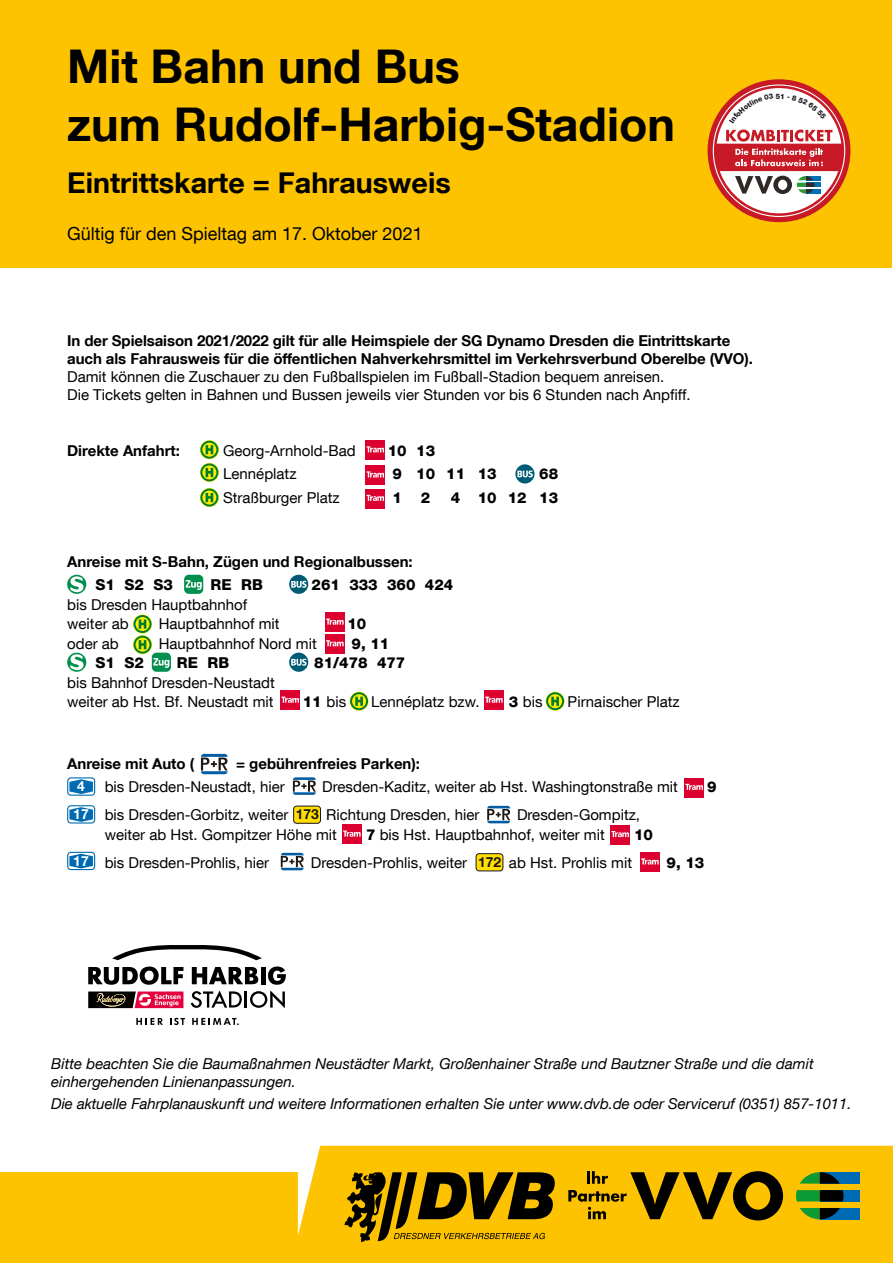
<style>
.page{position:relative;width:893px;height:1263px;background:#fff}
.page>*{position:absolute;margin:0;border:0;box-sizing:border-box;transform-origin:0 0}
.t1{font:700 46.5px/58.9px "Helvetica Neue LT Com";color:#000}
.t2{font:700 28.65px "Helvetica Neue LT Com";color:#000}
.t3{font:18px "Helvetica Neue LT Com";color:#000}
.t4{font:15px/19.5px "Helvetica Neue LT Com";color:#000}
.t5{font:700 15px/18px "Helvetica Neue LT Com";letter-spacing:-.005em;color:#000}
.t6{font:italic 15px/18px "Helvetica Neue LT Com";color:#000}
.t7{font:800 15px "Helvetica Neue LT Com";color:#000}
.t8{font:700 13.8px "Helvetica Neue LT Com";color:#1a171c}
.t9{font:700 13.8px/27.9px "Helvetica Neue LT Com";color:#fff}
.s1{font-weight:800}
</style>
<div class="page">
<svg style="left:0;top:1146px;width:893px;height:117px;background:#fcc91d"></svg>
<svg style="left:344px;top:1172px;width:211px;height:70px;background:#826400"></svg>
<div style="left:820px;top:1172px;width:39px;height:11px;background:#0069b4"></div>
<div style="left:820px;top:1190px;width:39px;height:11px;background:#0069b4"></div>
<div style="left:820px;top:1208px;width:39px;height:11px;background:#0069b4"></div>
<svg style="left:800px;top:1172px;width:39px;height:11px"></svg>
<svg style="left:796px;top:1190px;width:47px;height:11px"></svg>
<svg style="left:800px;top:1208px;width:40px;height:11px"></svg>
<svg style="left:568px;top:1171px;width:215px;height:49px;background:#9c7800"></svg>
<div style="left:1px;top:1px;width:891px;height:267px;background:#fdc300"></div>
<svg style="left:88px;top:966px;width:95px;height:19px"></svg>
<svg style="left:112px;top:945px;width:150px;height:15px"></svg>
<svg style="left:191px;top:966px;width:95px;height:42px"></svg>
<svg style="left:136px;top:1018px;width:27px;height:7px"></svg>
<svg style="left:170px;top:1018px;width:15px;height:7px"></svg>
<svg style="left:192px;top:1018px;width:47px;height:7px"></svg>
<svg style="left:88px;top:991px;width:95px;height:17px;background:#913d4f"></svg>
<div style="left:611px;top:825px;width:19px;height:19px;background:#db0030"></div>
<svg style="left:611px;top:831px;width:18px;height:6px"></svg>
<div style="left:640px;top:853px;width:19px;height:19px;background:#db0030"></div>
<svg style="left:641px;top:858px;width:18px;height:6px"></svg>
<div style="left:685px;top:778px;width:19px;height:19px;background:#db0030"></div>
<svg style="left:685px;top:784px;width:18px;height:6px"></svg>
<div style="left:342px;top:825px;width:19px;height:19px;background:#db0030"></div>
<svg style="left:343px;top:830px;width:18px;height:7px"></svg>
<div style="left:67px;top:777px;width:28px;height:19px;border:1px solid #006bb0;border-radius:3px"></div>
<svg style="left:69px;top:779px;width:24px;height:15px"></svg>
<div style="left:67px;top:805px;width:28px;height:18px;border:1px solid #006bb0;border-radius:3px"></div>
<svg style="left:69px;top:807px;width:24px;height:15px"></svg>
<div style="left:67px;top:852px;width:28px;height:18px;border:1px solid #006bb0;border-radius:3px"></div>
<svg style="left:69px;top:854px;width:24px;height:14px"></svg>
<div style="left:294px;top:806px;width:26px;height:17px;background:#ffde00;border-radius:3px"></div>
<div style="left:293px;top:806px;width:28px;height:17px;border:1px solid #1a171c;border-radius:3px"></div>
<div style="left:476px;top:854px;width:27px;height:17px;background:#ffde00;border-radius:3px"></div>
<div style="left:476px;top:853px;width:27px;height:18px;border:1px solid #1a171c;border-radius:3px"></div>
<svg style="left:200px;top:753px;width:28px;height:22px"></svg>
<svg style="left:292px;top:777px;width:24px;height:18px"></svg>
<svg style="left:280px;top:852px;width:24px;height:19px"></svg>
<svg style="left:487px;top:805px;width:24px;height:19px"></svg>
<svg style="left:200px;top:440px;width:19px;height:19px"></svg>
<svg style="left:200px;top:463px;width:19px;height:19px"></svg>
<svg style="left:200px;top:441px;width:18px;height:40px"></svg>
<svg style="left:200px;top:488px;width:19px;height:19px"></svg>
<svg style="left:200px;top:488px;width:18px;height:18px"></svg>
<div style="left:366px;top:441px;width:19px;height:19px;background:#db0030"></div>
<svg style="left:366px;top:446px;width:18px;height:6px"></svg>
<div style="left:366px;top:466px;width:19px;height:19px;background:#db0030"></div>
<svg style="left:366px;top:471px;width:18px;height:7px"></svg>
<div style="left:366px;top:489px;width:19px;height:19px;background:#db0030"></div>
<svg style="left:366px;top:495px;width:18px;height:6px"></svg>
<svg style="left:515px;top:464px;width:19px;height:19px"></svg>
<svg style="left:517px;top:470px;width:16px;height:7px"></svg>
<svg style="left:546px;top:692px;width:19px;height:19px"></svg>
<svg style="left:546px;top:692px;width:18px;height:18px"></svg>
<svg style="left:350px;top:692px;width:19px;height:19px"></svg>
<svg style="left:350px;top:692px;width:18px;height:18px"></svg>
<svg style="left:133px;top:614px;width:19px;height:19px"></svg>
<div style="left:325px;top:613px;width:19px;height:19px;background:#db0030"></div>
<svg style="left:326px;top:618px;width:18px;height:7px"></svg>
<div style="left:325px;top:634px;width:19px;height:20px;background:#db0030"></div>
<svg style="left:326px;top:640px;width:18px;height:6px"></svg>
<div style="left:281px;top:691px;width:19px;height:19px;background:#db0030"></div>
<svg style="left:281px;top:697px;width:18px;height:6px"></svg>
<div style="left:484px;top:691px;width:19px;height:19px;background:#db0030"></div>
<svg style="left:485px;top:697px;width:18px;height:6px"></svg>
<div style="left:289px;top:575px;width:19px;height:19px;background:#005c75;border-radius:50%"></div>
<svg style="left:291px;top:581px;width:16px;height:7px"></svg>
<svg style="left:289px;top:653px;width:19px;height:19px"></svg>
<svg style="left:291px;top:659px;width:16px;height:7px"></svg>
<svg style="left:67px;top:575px;width:19px;height:19px"></svg>
<svg style="left:70px;top:575px;width:14px;height:18px"></svg>
<svg style="left:67px;top:653px;width:19px;height:19px"></svg>
<svg style="left:70px;top:653px;width:14px;height:18px"></svg>
<div style="left:184px;top:575px;width:19px;height:19px;background:#008f4d;border-radius:5px"></div>
<svg style="left:186px;top:580px;width:16px;height:10px"></svg>
<svg style="left:152px;top:653px;width:19px;height:19px"></svg>
<svg style="left:134px;top:615px;width:35px;height:53px"></svg>
<svg style="left:707px;top:79px;width:143px;height:143px"></svg>
<h1 class="t1" style="left:67px;top:35px;width:609px">Mit Bahn und Bus<br>zum Rudolf-Harbig-Stadion</h1>
<h2 class="t2" style="left:67px;top:164px;width:385px">Eintrittskarte = Fahrausweis</h2>
<p class="t3" style="left:67px;top:222px;width:357px">Gültig für den Spieltag am 17. Oktober 2021</p>
<p class="t5" style="left:67px;top:331px;width:687px">In der Spielsaison 2021/2022 gilt für alle Heimspiele der SG Dynamo Dresden die Eintrittskarte auch als Fahrausweis für die öffentlichen Nahverkehrsmittel im Verkehrsverbund Oberelbe (VVO).</p>
<p class="t4" style="left:67px;top:367px;width:625px;line-height:18px">Damit können die Zuschauer zu den Fußballspielen im Fußball-Stadion bequem anreisen.<br>Die Tickets gelten in Bahnen und Bussen jeweils vier Stunden vor bis 6 Stunden nach Anpfiff.</p>
<p class="t5" style="left:67px;top:441px;width:114px">Direkte Anfahrt:</p>
<p class="t4" style="left:223px;top:440px;width:134px">Georg-Arnhold-Bad</p>
<p class="t7" style="left:388px;top:441px;width:49px">10 13</p>
<p class="t4" style="left:223px;top:464px;width:75px">Lennéplatz</p>
<p class="t7" style="left:392px;top:465px;width:106px">9 10 11 13</p>
<p class="t7" style="left:539px;top:465px;width:20px">68</p>
<p class="t4" style="left:223px;top:488px;width:118px">Straßburger Platz</p>
<p class="t7" style="left:392px;top:489px;width:11px">1</p>
<p class="t7" style="left:421px;top:489px;width:11px">2</p>
<p class="t7" style="left:451px;top:489px;width:109px">4 10 12 13</p>
<p class="t5" style="left:67px;top:552px;width:347px">Anreise mit S-Bahn, Zügen und Regionalbussen:</p>
<p class="t7" style="left:96px;top:576px;width:79px">S1 S2 S3</p>
<p class="t7" style="left:211px;top:576px;width:54px">RE RB</p>
<p class="t7" style="left:312px;top:576px;width:143px">261 333 360 424</p>
<p class="t4" style="left:67px;top:594px;width:182px">bis Dresden Hauptbahnhof weiter ab</p>
<p class="t4" style="left:159px;top:614px;width:122px">Hauptbahnhof mit</p>
<p class="t7" style="left:347px;top:615px;width:20px">10</p>
<p class="t4" style="left:67px;top:633px;width:53px">oder ab</p>
<p class="t4" style="left:159px;top:633px;width:160px">Hauptbahnhof Nord mit</p>
<p class="t7" style="left:352px;top:635px;width:39px">9, 11</p>
<p class="t7" style="left:96px;top:654px;width:50px">S1 S2</p>
<p class="t7" style="left:177px;top:654px;width:54px">RE RB</p>
<p class="t7" style="left:314px;top:654px;width:93px">81/478 477</p>
<p class="t4" style="left:67px;top:672px;width:209px">bis Bahnhof Dresden-Neustadt weiter ab Hst. Bf. Neustadt mit</p>
<p class="t4" style="left:303px;top:692px;width:45px"><span class="s1">11</span> bis</p>
<p class="t4" style="left:371px;top:692px;width:110px">Lennéplatz bzw.</p>
<p class="t4" style="left:509px;top:692px;width:35px"><span class="s1">3</span> bis</p>
<p class="t4" style="left:568px;top:692px;width:114px">Pirnaischer Platz</p>
<p class="t5" style="left:67px;top:754px;width:129px">Anreise mit Auto (</p>
<p class="t5" style="left:236px;top:754px;width:186px">= gebührenfreies Parken):</p>
<p class="t4" style="left:105px;top:777px;width:182px">bis Dresden-Neustadt, hier</p>
<p class="t4" style="left:322px;top:777px;width:357px">Dresden-Kaditz, weiter ab Hst. Washingtonstraße mit</p>
<p class="t7" style="left:707px;top:778px;width:11px">9</p>
<p class="t4" style="left:105px;top:805px;width:185px">bis Dresden-Gorbitz, weiter</p>
<p class="t4" style="left:326px;top:805px;width:155px">Richtung Dresden, hier</p>
<p class="t4" style="left:517px;top:805px;width:125px">Dresden-Gompitz,</p>
<p class="t4" style="left:105px;top:824px;width:234px">weiter ab Hst. Gompitzer Höhe mit</p>
<p class="t4" style="left:366px;top:824px;width:240px"><span class="s1">7</span> bis Hst. Hauptbahnhof, weiter mit</p>
<p class="t7" style="left:634px;top:825px;width:20px">10</p>
<p class="t4" style="left:105px;top:852px;width:166px">bis Dresden-Prohlis, hier</p>
<p class="t4" style="left:311px;top:852px;width:158px">Dresden-Prohlis, weiter</p>
<p class="t4" style="left:509px;top:852px;width:125px">ab Hst. Prohlis mit</p>
<p class="t7" style="left:667px;top:853px;width:39px">9, 13</p>
<p class="t9" style="left:73px;top:772px;width:17px">4<br>17</p>
<p class="t9" style="left:73px;top:846px;width:17px">17</p>
<p class="t8" style="left:296px;top:806px;width:25px">173</p>
<p class="t8" style="left:478px;top:853px;width:25px">172</p>
<p class="t6" style="left:51px;top:1054px;width:764px">Bitte beachten Sie die Baumaßnahmen Neustädter Markt, Großenhainer Straße und Bautzner Straße und die damit einhergehenden Linienanpassungen.</p>
<p class="t6" style="left:51px;top:1094px;width:802px">Die aktuelle Fahrplanauskunft und weitere Informationen erhalten Sie unter www.dvb.de oder Serviceruf (0351) 857-1011.</p>
</div>
